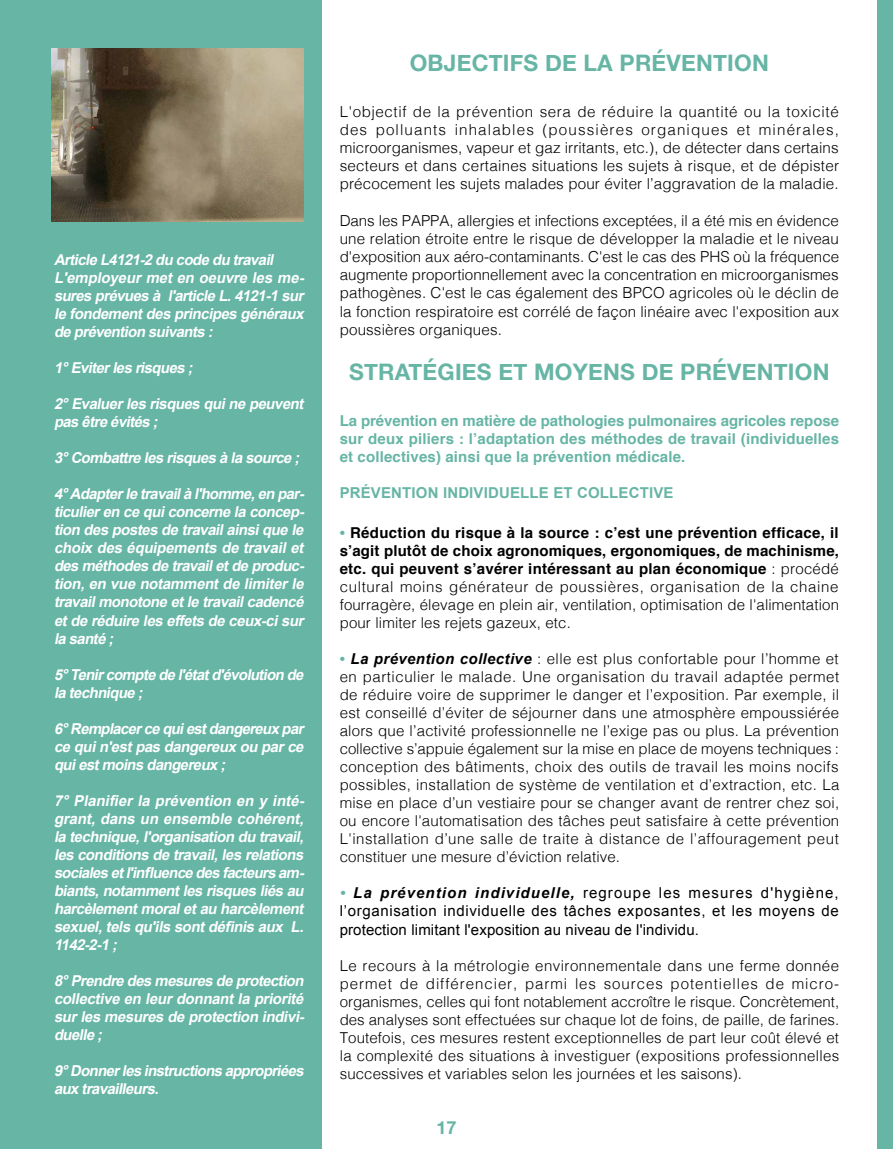
<style>
.page{position:relative;width:893px;height:1149px;background:#fff}
.page>*{position:absolute;margin:0;border:0;box-sizing:border-box;transform-origin:0 0}
.t1{font:700 22.65px "Helvetica Neue";letter-spacing:.01em;color:#66b5a5}
.t2{font:700 18px "Helvetica Neue";color:#66b5a5}
.t3{font:300 15.15px/18.1px "Helvetica";letter-spacing:.01em;color:#000;text-align:justify}
.t4{font:300 15px/18px "Helvetica";letter-spacing:.01em;color:#000;text-align:justify}
.t5{font:italic 700 15px/18px "Arial";color:#fff}
.t6{font:700 15px/18px "Helvetica";letter-spacing:.01em;color:#66b5a5;text-align:justify}
.t7{font:15px/18px "Arial";letter-spacing:.01em;color:#000;text-align:justify}
.t8{font:700 15px "Arial";letter-spacing:.01em;color:#66b5a5}
.s1{font-family:"Arial";font-weight:700;color:#66b5a5}
.s2{font-weight:700}
.s3{font-family:"Arial";font-weight:700;font-style:italic}
.s4{font-weight:700;font-style:italic;color:#66b5a5}
.s5{font-weight:700;font-style:italic}
</style>
<div class="page">
<div style="left:878px;top:0;width:15px;height:1148px;background:#66b5a5"></div>
<div style="left:0;top:0;width:322px;height:1148px;background:#66b5a5"></div>
<img style="left:51px;top:49px;width:253px;height:172px">
<p class="t5" style="left:54px;top:251px;width:255px">ArticleL4121-2du codedu travail L'employeur met en oeuvre les me&shy;suresprévuesà l'articleL.4121-1sur le fondementdes principes généraux deprévention suivants:</p>
<p class="t5" style="left:54px;top:359px;width:144px">1°Eviterlesrisques;</p>
<p class="t5" style="left:54px;top:395px;width:255px">2°Evaluerles risques quine peuvent pasêtreévités;</p>
<p class="t5" style="left:54px;top:449px;width:251px">3°Combattrelesrisquesàlasource;</p>
<p class="t5" style="left:54px;top:485px;width:255px;text-align:justify">4°Adapterletravailàl'homme,en par&shy;ticulieren cequiconcernelaconcep&shy;tion des postes de travailainsique le choix des équipements de travailet desméthodesdetravailetdeproduc&shy;tion,en vue notammentde limiterle travailmonotoneetletravailcadencé etde réduire les effets de ceux-cisur lasanté;</p>
<p class="t5" style="left:54px;top:665px;width:255px">5°Tenircomptedel'étatd'évolution de latechnique;</p>
<p class="t5" style="left:54px;top:719px;width:255px;text-align:justify">6°Remplacercequiestdangereuxpar ce quin'estpas dangereux ou parce quiestmoinsdangereux;</p>
<p class="t5" style="left:54px;top:791px;width:255px;text-align:justify">7° Planifier la prévention en y inté&shy;grant, dans un ensemble cohérent, la technique,l'organisation du travail, les conditions de travail,les relations socialesetl'influencedesfacteursam&shy;biants,notammentles risques liés au harcèlementmoraletau harcèlement sexuel,tels qu'ils sontdéfinis aux L.<br>1142-2-1;</p>
<p class="t5" style="left:54px;top:971px;width:255px;text-align:justify">8°Prendredesmesuresdeprotection collective en leurdonnantla priorité surles mesures de protection indivi&shy;duelle;</p>
<p class="t5" style="left:54px;top:1061px;width:255px">9°Donnerlesinstructionsappropriées auxtravailleurs.</p>
<h1 class="t1" style="left:410px;top:45px;width:361px">OBJECTIFS DE LA PRÉVENTION</h1>
<p class="t3" style="left:340px;top:101px;width:501px">L'objectif de la prévention sera de réduire la quantité ou la toxicité des polluants inhalables (poussières organiques et minérales, microorganismes, vapeur et gaz irritants, etc.), de détecter dans certains secteurs et dans certaines situations les sujets à risque, et de dépister précocement les sujets malades pour éviter l’aggravation de la maladie.</p>
<p class="t3" style="left:340px;top:210px;width:501px">Dans les PAPPA, allergies et infections exceptées, il a été mis en évidence une relation étroite entre le risque de développer la maladie et le niveau d'exposition aux aéro-contaminants. C'est le cas des PHS où la fréquence augmente proportionnellement avec la concentration en microorganismes pathogènes. C'est le cas également des BPCO agricoles où le déclin de la fonction respiratoire est corrélé de façon linéaire avec l'exposition aux poussières organiques.</p>
<h1 class="t1" style="left:349px;top:354px;width:482px">STRATÉGIES ET MOYENS DE PRÉVENTION</h1>
<p class="t6" style="left:340px;top:411px;width:501px">La prévention en matière de pathologies pulmonaires agricoles repose sur deux piliers : l’adaptation des méthodes de travail (individuelles et collectives) ainsi que la prévention médicale.</p>
<p class="t8" style="left:340px;top:482px;width:335px">PRÉVENTION INDIVIDUELLE ET COLLECTIVE</p>
<p class="t4" style="left:340px;top:522px;width:501px"><span class="s1">•</span> <span class="s2">Réduction du risque à la source : c’est une prévention efficace, il s’agit plutôt de choix agronomiques, ergonomiques, de machinisme, etc. qui peuvent s’avérer intéressant au plan économique</span> : procédé cultural moins générateur de poussières, organisation de la chaine fourragère, élevage en plein air, ventilation, optimisation de l'alimentation pour limiter les rejets gazeux, etc.</p>
<p class="t4" style="left:340px;top:648px;width:501px"><span class="s1">•</span> <span class="s3">La prévention collective</span> : elle est plus confortable pour l’homme et en particulier le malade. Une organisation du travail adaptée permet de réduire voire de supprimer le danger et l’exposition. Par exemple, il est conseillé d’éviter de séjourner dans une atmosphère empoussiérée alors que l’activité professionnelle ne l’exige pas ou plus. La prévention collective s’appuie également sur la mise en place de moyens techniques : conception des bâtiments, choix des outils de travail les moins nocifs possibles, installation de système de ventilation et d’extraction, etc. La mise en place d’un vestiaire pour se changer avant de rentrer chez soi, ou encore l'automatisation des tâches peut satisfaire à cette prévention L'installation d’une salle de traite à distance de l’affouragement peut constituer une mesure d’éviction relative.</p>
<p class="t7" style="left:340px;top:884px;width:501px"><span class="s4">•</span> <span class="s5">La prévention individuelle,</span> regroupe les mesures d'hygiène, l’organisation individuelle des tâches exposantes, et les moyens de protection limitant l'exposition au niveau de l'individu.</p>
<p class="t4" style="left:340px;top:954px;width:501px">Le recours à la métrologie environnementale dans une ferme donnée permet de différencier, parmi les sources potentielles de micro&shy;organismes, celles qui font notablement accroître le risque. Concrètement, des analyses sont effectuées sur chaque lot de foins, de paille, de farines.<br>Toutefois, ces mesures restent exceptionnelles de part leur coût élevé et la complexité des situations à investiguer (expositions professionnelles successives et variables selon les journées et les saisons).</p>
<p class="t2" style="left:436px;top:1112px;width:22px">17</p>
</div>
